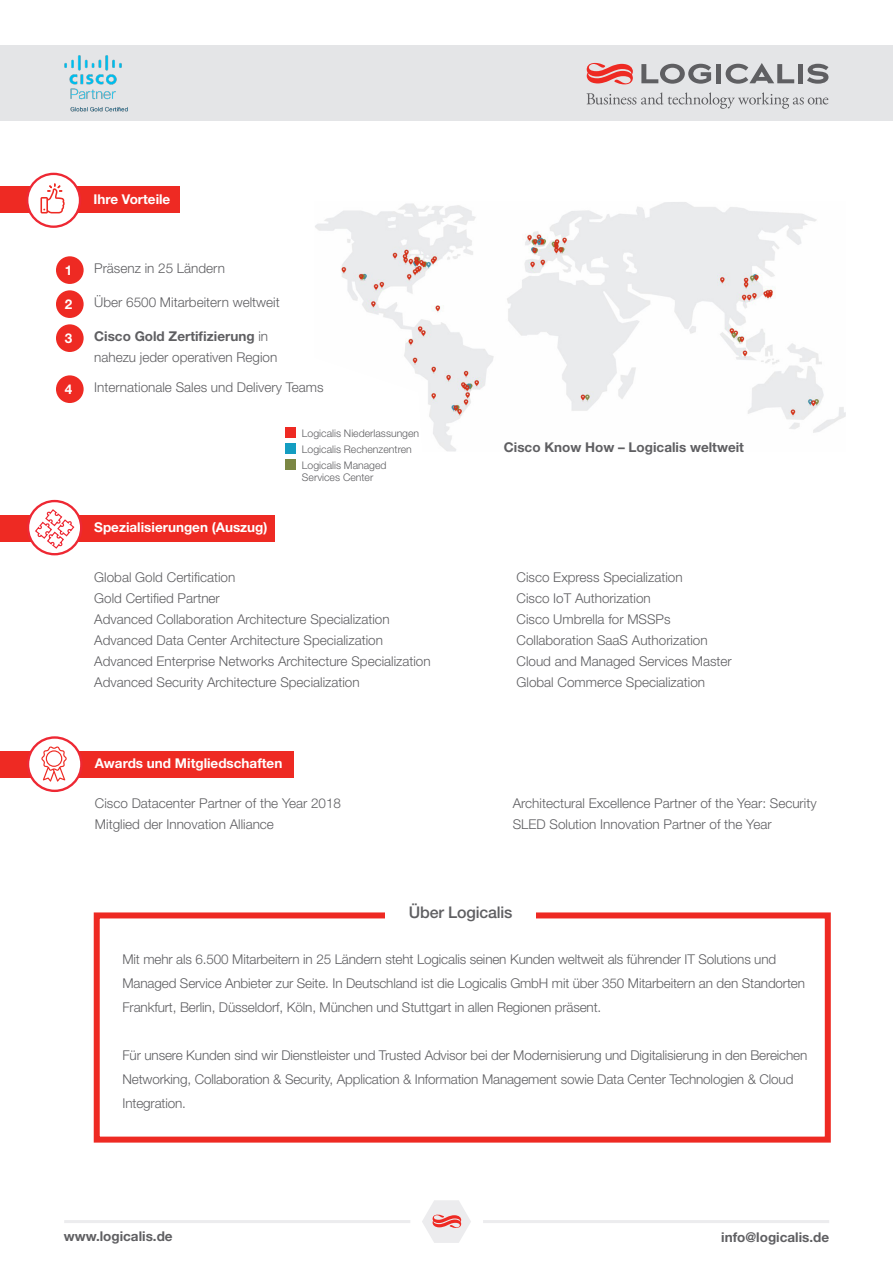
<style>
.page{position:relative;width:893px;height:1263px;background:#fff}
.page>*{position:absolute;margin:0;border:0;box-sizing:border-box;transform-origin:0 0}
.head3{font:500 16.05px "Helvetica Neue LT Std";letter-spacing:-.01em;color:#5f5f62}
.t1{font:300 13.5px/24px "Helvetica Neue LT Std";color:#5f5f62}
.t2{font:700 13.5px "Helvetica Neue LT Std";color:#5f5f62}
.t3{font:700 13.5px "Helvetica Neue LT Std";color:#fff}
.copy{font:300 10.5px/12.6px "Helvetica Neue LT Std";color:#5f5f62}
.s1{font-weight:300}
</style>
<div class="page">
<div style="left:0;top:515px;width:275px;height:26px;background:#ee2a23"></div>
<div style="left:0;top:751px;width:293px;height:26px;background:#ee2a23"></div>
<svg style="left:422px;top:1200px;width:49px;height:43px"></svg>
<hr style="left:483px;top:1220px;width:346px;height:3px;background:#ececee">
<hr style="left:64px;top:1220px;width:346px;height:3px;background:#ececee">
<div style="left:56px;top:256px;width:28px;height:28px;background:#ee2a23;border-radius:50%"></div>
<div style="left:0;top:186px;width:179px;height:26px;background:#ee2a23"></div>
<svg style="left:28px;top:737px;width:53px;height:54px"></svg>
<div style="left:27px;top:736px;width:56px;height:56px;border:2px solid #ee2833;border-radius:50%"></div>
<svg style="left:41px;top:746px;width:26px;height:36px"></svg>
<svg style="left:28px;top:501px;width:53px;height:53px"></svg>
<div style="left:27px;top:500px;width:55px;height:55px;border:2px solid #ee2833;border-radius:50%"></div>
<svg style="left:34px;top:508px;width:41px;height:42px"></svg>
<svg style="left:27px;top:174px;width:53px;height:53px"></svg>
<div style="left:26px;top:173px;width:55px;height:55px;border:2px solid #ee2833;border-radius:50%"></div>
<svg style="left:40px;top:183px;width:25px;height:30px"></svg>
<div style="left:94px;top:912px;width:737px;height:230px;border:6px solid #ee2a23"></div>
<div style="left:385px;top:881px;width:151px;height:69px;background:#fff"></div>
<div style="left:0;top:45px;width:893px;height:76px;background:#e3e4e6"></div>
<svg style="left:586px;top:92px;width:242px;height:17px"></svg>
<div style="left:716px;top:64px;width:5px;height:19px;background:#5f5f62"></div>
<div style="left:798px;top:64px;width:5px;height:19px;background:#5f5f62"></div>
<svg style="left:641px;top:64px;width:70px;height:20px"></svg>
<svg style="left:726px;top:63px;width:68px;height:21px"></svg>
<svg style="left:807px;top:64px;width:21px;height:20px"></svg>
<svg style="left:587px;top:63px;width:46px;height:21px"></svg>
<div style="left:56px;top:290px;width:28px;height:28px;background:#ee2a23;border-radius:50%"></div>
<div style="left:56px;top:324px;width:28px;height:28px;background:#ee2a23;border-radius:50%"></div>
<div style="left:56px;top:375px;width:28px;height:28px;background:#ee2a23;border-radius:50%"></div>
<img style="left:315px;top:202px;width:531px;height:249px">
<div style="left:285px;top:427px;width:10px;height:11px;background:#ee2a23"></div>
<div style="left:285px;top:443px;width:10px;height:11px;background:#149dc1"></div>
<div style="left:285px;top:460px;width:10px;height:10px;background:#7b8744"></div>
<img style="left:64px;top:55px;width:64px;height:57px">
<p class="t3" style="left:93px;top:191px;width:78px">Ihre Vorteile</p>
<p class="t3" style="left:65px;top:262px;width:9px">1</p>
<p class="t1" style="left:94px;top:256px;width:132px">Präsenz in 25 Ländern</p>
<p class="t3" style="left:65px;top:296px;width:9px">2</p>
<p class="t1" style="left:94px;top:290px;width:187px">Über 6500 Mitarbeitern weltweit</p>
<p class="t2" style="left:94px;top:328px;width:175px">Cisco Gold Zertifizierung <span class="s1">in</span></p>
<p class="t1" style="left:94px;top:345px;width:185px">nahezu jeder operativen Region</p>
<p class="t3" style="left:65px;top:330px;width:9px">3</p>
<p class="t3" style="left:65px;top:381px;width:9px">4</p>
<p class="t1" style="left:94px;top:375px;width:231px">Internationale Sales und Delivery Teams</p>
<p class="copy" style="left:302px;top:426px;width:119px">Logicalis Niederlassungen</p>
<p class="copy" style="left:302px;top:442px;width:111px">Logicalis Rechenzentren</p>
<p class="copy" style="left:302px;top:458px;width:86px">Logicalis Managed<br>Services Center</p>
<p class="t3" style="left:94px;top:519px;width:175px">Spezialisierungen (Auszug)</p>
<p class="t1" style="left:94px;top:565px;width:143px">Global Gold Certification</p>
<p class="t1" style="left:94px;top:586px;width:127px">Gold Certified Partner</p>
<p class="t1" style="left:94px;top:607px;width:297px">Advanced Collaboration Architecture Specialization</p>
<p class="t1" style="left:94px;top:628px;width:290px">Advanced Data Center Architecture Specialization</p>
<p class="t1" style="left:94px;top:649px;width:338px">Advanced Enterprise Networks Architecture Specialization</p>
<p class="t1" style="left:94px;top:670px;width:267px">Advanced Security Architecture Specialization</p>
<p class="t3" style="left:95px;top:755px;width:189px">Awards und Mitgliedschaften</p>
<p class="t1" style="left:95px;top:791px;width:248px">Cisco Datacenter Partner of the Year 2018</p>
<p class="t1" style="left:95px;top:812px;width:181px">Mitglied der Innovation Alliance</p>
<p class="t2" style="left:504px;top:438px;width:242px">Cisco Know How – Logicalis weltweit</p>
<p class="t1" style="left:517px;top:565px;width:168px">Cisco Express Specialization</p>
<p class="t1" style="left:517px;top:586px;width:136px">Cisco IoT Authorization</p>
<p class="t1" style="left:517px;top:607px;width:156px">Cisco Umbrella for MSSPs</p>
<p class="t1" style="left:517px;top:628px;width:193px">Collaboration SaaS Authorization</p>
<p class="t1" style="left:517px;top:649px;width:217px">Cloud and Managed Services Master</p>
<p class="t1" style="left:517px;top:670px;width:190px">Global Commerce Specialization</p>
<p class="t1" style="left:513px;top:791px;width:305px">Architectural Excellence Partner of the Year: Security</p>
<p class="t1" style="left:513px;top:812px;width:260px">SLED Solution Innovation Partner of the Year</p>
<p class="head3" style="left:409px;top:903px;width:105px">Über Logicalis</p>
<p class="t1" style="left:123px;top:947px;width:684px">Mit mehr als 6.500 Mitarbeitern in 25 Ländern steht Logicalis seinen Kunden weltweit als führender IT Solutions und<br>Managed Service Anbieter zur Seite. In Deutschland ist die Logicalis GmbH mit über 350 Mitarbeitern an den Standorten<br>Frankfurt, Berlin, Düsseldorf, Köln, München und Stuttgart in allen Regionen präsent.</p>
<p class="t1" style="left:123px;top:1043px;width:686px">Für unsere Kunden sind wir Dienstleister und Trusted Advisor bei der Modernisierung und Digitalisierung in den Bereichen<br>Networking, Collaboration &amp; Security, Application &amp; Information Management sowie Data Center Technologien &amp; Cloud<br>Integration.</p>
<p class="t2" style="left:64px;top:1228px;width:110px">www.logicalis.de</p>
<p class="t2" style="left:721px;top:1228px;width:109px">info@logicalis.de</p>
</div>
